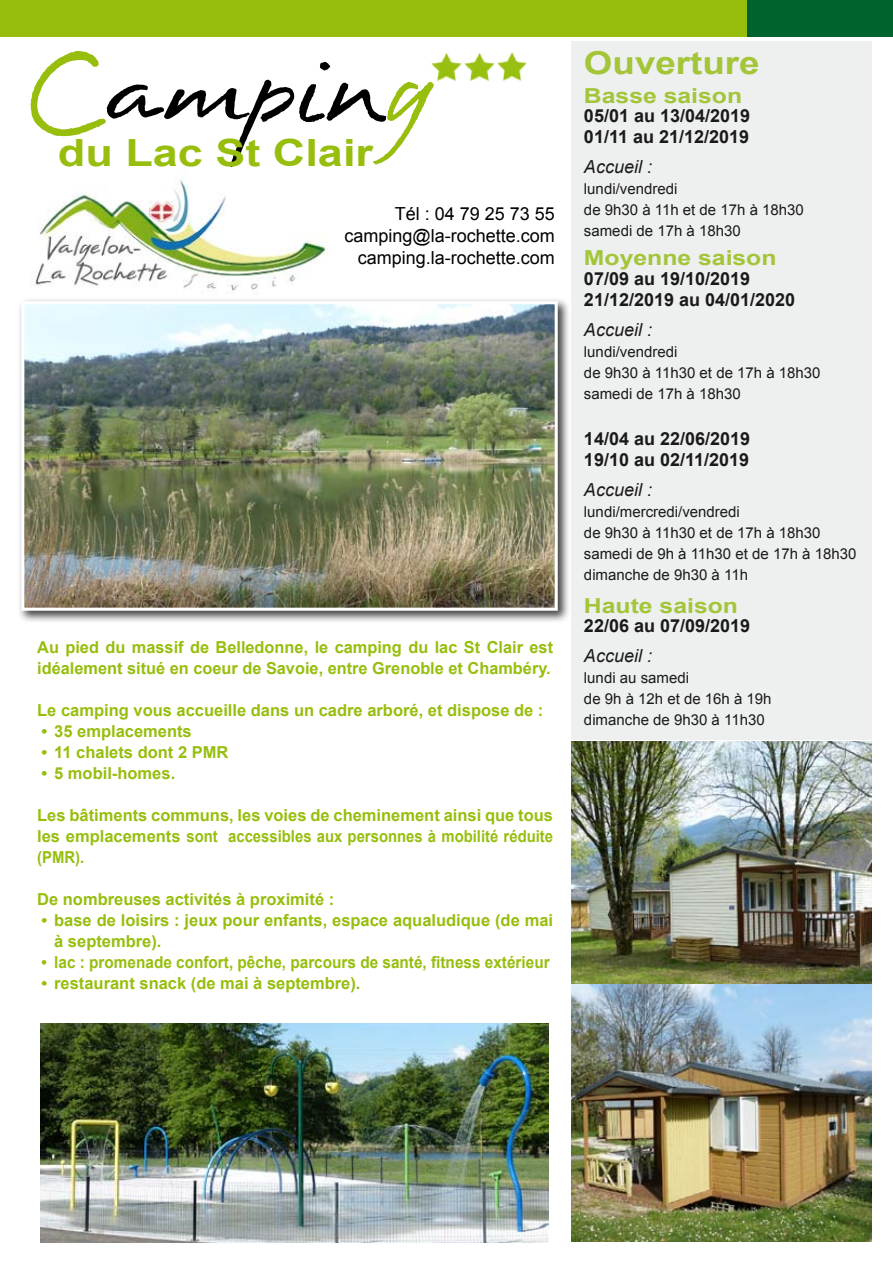
<style>
.page{position:relative;width:893px;height:1263px;background:#fff}
.page>*{position:absolute;margin:0;border:0;box-sizing:border-box;transform-origin:0 0}
.t1{font:141px "Erazure";color:#000;scale:1.04 1}
.t2{font:700 37.5px "Arial";color:#97be0d;scale:1.2 1}
.t3{font:700 31.5px "Arial";color:#a3c538;scale:1.17 1}
.t4{font:700 20.7px "Arial";color:#a3c538;scale:1.2 1}
.t5{font:700 18px/21px "Arial";color:#1a1a1a}
.t6{font:18px/21.6px "Arial";color:#000;text-align:right}
.t7{font:italic 18px "Arial";color:#1a1a1a}
.t8{font:700 16.5px/21px "Arial";color:#97be0d}
.t9{font:700 16.5px "Arial";color:#97be0d;scale:.93 1}
.t10{font:15px/21px "Arial";color:#1a1a1a}
.s1{color:#97be0d}
</style>
<div class="page">
<img style="left:35px;top:180px;width:293px;height:111px">
<div style="left:17px;top:297px;width:560px;height:333px;background:#000;opacity:.75"></div>
<img style="left:25px;top:305px;width:529px;height:302px">
<div style="left:21px;top:301px;width:537px;height:310px;border:3px solid #fff"></div>
<div style="left:571px;top:41px;width:301px;height:699px;background:#eeefef"></div>
<img style="left:431px;top:52px;width:96px;height:30px">
<div style="left:0;top:0;width:893px;height:36px;background:#97be0d"></div>
<div style="left:747px;top:0;width:146px;height:36px;background:#00632f"></div>
<img style="left:571px;top:741px;width:301px;height:501px">
<img style="left:40px;top:1023px;width:508px;height:219px">
<h1 class="t1" style="left:23px;top:25px;width:392px"><span class="s1">C</span>ampin<span class="s1">g</span></h1>
<h2 class="t2" style="left:58px;top:128px;width:264px">du Lac St Clair</h2>
<p class="t6" style="left:345px;top:203px;width:212px">Tél : 04 79 25 73 55 camping@la-rochette.com camping.la-rochette.com</p>
<p class="t8" style="left:37px;top:637px;width:517px">Au pied du massif de Belledonne, le camping du lac St Clair est idéalement situé en coeur de Savoie, entre Grenoble et Chambéry.</p>
<p class="t8" style="left:37px;top:700px;width:508px">Le camping vous accueille dans un cadre arboré, et dispose de :</p>
<p class="t8" style="left:41px;top:721px;width:152px">• 35 emplacements</p>
<p class="t8" style="left:41px;top:742px;width:188px">• 11 chalets dont 2 PMR</p>
<p class="t8" style="left:41px;top:763px;width:135px">• 5 mobil-homes.</p>
<p class="t8" style="left:37px;top:805px;width:517px;text-align:justify">Les bâtiments communs, les voies de cheminement ainsi que tous les emplacements sont accessibles aux personnes à mobilité réduite (PMR).</p>
<p class="t8" style="left:37px;top:889px;width:299px">De nombreuses activités à proximité :</p>
<p class="t8" style="left:54px;top:910px;width:500px;text-indent:-13px">• base de loisirs : jeux pour enfants, espace aqualudique (de mai à septembre).</p>
<p class="t9" style="left:41px;top:951px;width:548px">• lac : promenade confort, pêche, parcours de santé, fitness extérieur</p>
<p class="t8" style="left:41px;top:973px;width:321px">• restaurant snack (de mai à septembre).</p>
<h3 class="t3" style="left:584px;top:42px;width:152px">Ouverture</h3>
<p class="t4" style="left:584px;top:82px;width:133px">Basse saison</p>
<p class="t5" style="left:584px;top:106px;width:168px">05/01 au 13/04/2019<br>01/11 au 21/12/2019</p>
<p class="t7" style="left:584px;top:155px;width:70px">Accueil :</p>
<p class="t10" style="left:584px;top:179px;width:221px">lundi/vendredi<br>de 9h30 à 11h et de 17h à 18h30 samedi de 17h à 18h30</p>
<p class="t4" style="left:584px;top:244px;width:162px">Moyenne saison</p>
<p class="t5" style="left:584px;top:268px;width:213px">07/09 au 19/10/2019<br>21/12/2019 au 04/01/2020</p>
<p class="t7" style="left:584px;top:318px;width:70px">Accueil :</p>
<p class="t10" style="left:584px;top:341px;width:238px">lundi/vendredi<br>de 9h30 à 11h30 et de 17h à 18h30 samedi de 17h à 18h30</p>
<p class="t5" style="left:584px;top:429px;width:168px">14/04 au 22/06/2019<br>19/10 au 02/11/2019</p>
<p class="t7" style="left:584px;top:478px;width:70px">Accueil :</p>
<p class="t10" style="left:584px;top:501px;width:274px">lundi/mercredi/vendredi<br>de 9h30 à 11h30 et de 17h à 18h30 samedi de 9h à 11h30 et de 17h à 18h30 dimanche de 9h30 à 11h</p>
<p class="t4" style="left:584px;top:591px;width:130px">Haute saison</p>
<p class="t5" style="left:584px;top:616px;width:168px">22/06 au 07/09/2019</p>
<p class="t7" style="left:584px;top:644px;width:70px">Accueil :</p>
<p class="t10" style="left:584px;top:667px;width:189px">lundi au samedi<br>de 9h à 12h et de 16h à 19h dimanche de 9h30 à 11h30</p>
</div>
